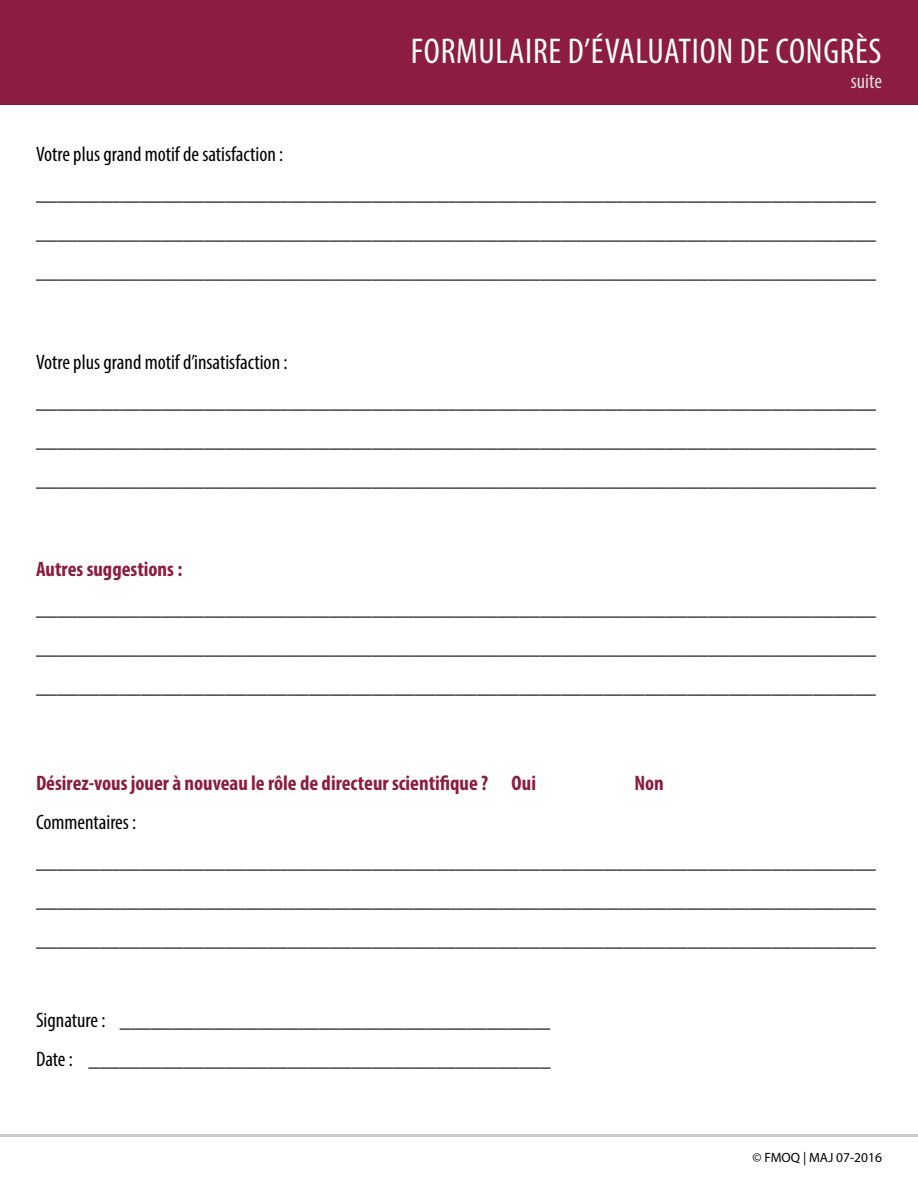
<style>
.page{position:relative;width:918px;height:1188px;background:#fff}
.page>*{position:absolute;margin:0;border:0;box-sizing:border-box;transform-origin:0 0}
.t1{font:condensed 36px "Myriad Pro";letter-spacing:.02em;color:#fff}
.t2{font:condensed 21px/39px "Myriad Pro";color:#000}
.t3{font:700 condensed 21px "Myriad Pro";color:#8c1c40}
.t4{font:condensed 21px "Myriad Pro";color:#dedfe0}
.t5{font:13.5px "Myriad Pro";color:#000}
</style>
<div class="page">
<div style="left:0;top:0;width:918px;height:104px;background:#8c1c40"></div>
<hr style="left:0;top:1134px;width:918px;height:3px;background:#c9cbc9">
<h1 class="t1" style="left:411px;top:29px;width:472px">FORMULAIRE D’ÉVALUATION DE CONGRÈS</h1>
<p class="t4" style="left:851px;top:68px;width:33px">suite</p>
<p class="t2" style="left:36px;top:135px;width:841px">Votre plus grand motif de satisfaction : ________________________________________________________________________________ ________________________________________________________________________________ ________________________________________________________________________________</p>
<p class="t2" style="left:36px;top:342px;width:841px">Votre plus grand motif d’insatisfaction : ________________________________________________________________________________ ________________________________________________________________________________ ________________________________________________________________________________</p>
<p class="t3" style="left:36px;top:556px;width:148px">Autres suggestions :</p>
<p class="t2" style="left:36px;top:588px;width:841px;text-align:justify">________________________________________________________________________________ ________________________________________________________________________________ ________________________________________________________________________________</p>
<p class="t3" style="left:36px;top:770px;width:502px">Désirez-vous jouer à nouveau le rôle de directeur scientifique ? Oui</p>
<p class="t3" style="left:635px;top:770px;width:31px">Non</p>
<p class="t2" style="left:36px;top:803px;width:841px">Commentaires : ________________________________________________________________________________ ________________________________________________________________________________ ________________________________________________________________________________</p>
<p class="t2" style="left:36px;top:1001px;width:516px">Signature : _________________________________________<br>Date : ____________________________________________</p>
<p class="t5" style="left:752px;top:1149px;width:131px">© FMOQ | MAJ 07-2016</p>
</div>
